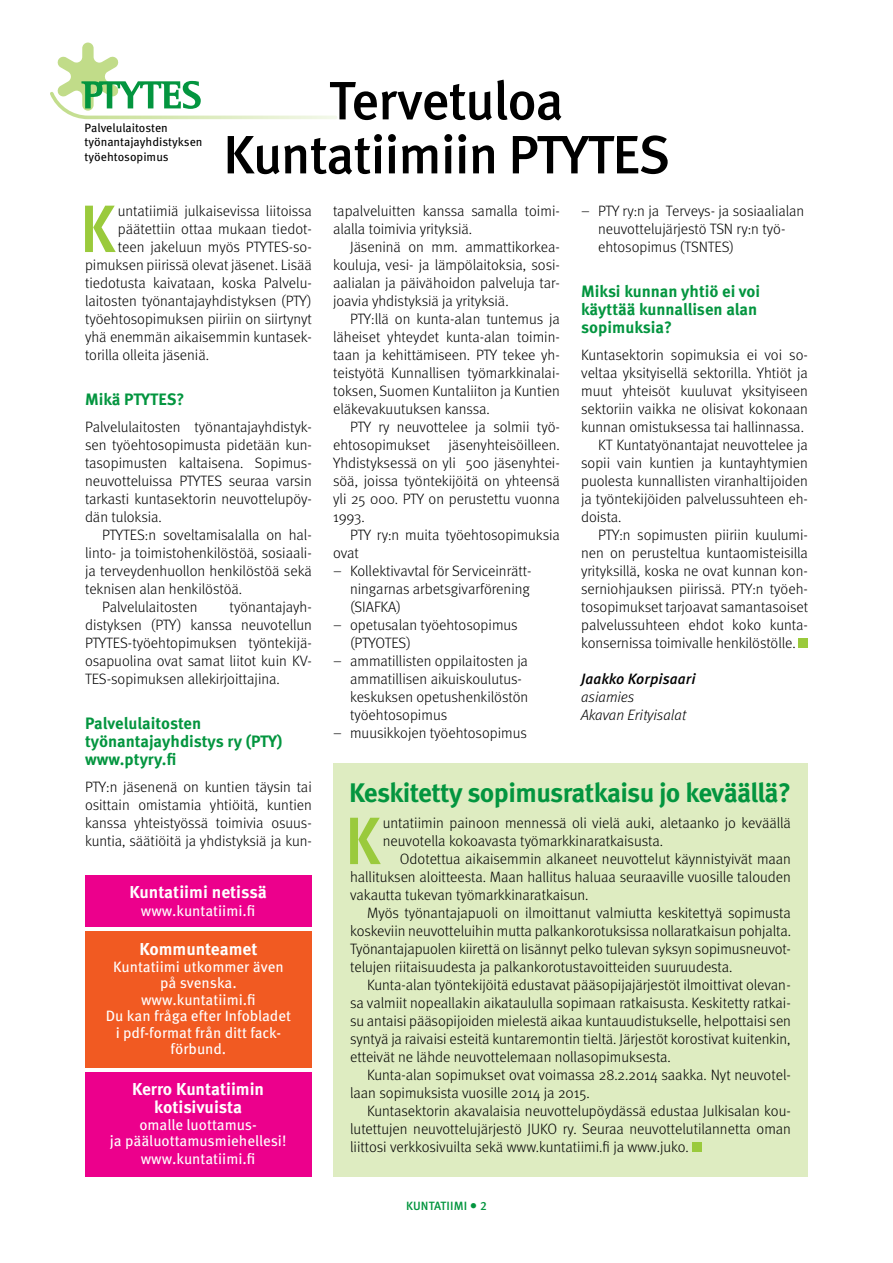
<style>
.page{position:relative;width:893px;height:1263px;background:#fff}
.page>*{position:absolute;margin:0;border:0;box-sizing:border-box;transform-origin:0 0}
.leipis_met_10_12_ANF{font:700 67.05px "Meta Cond OT";color:#9aca3c}
.ots_met_1{font:500 54px "Meta OT";letter-spacing:-.025em;color:#000}
.ots_met_3{font:700 26.85px "Meta OT";letter-spacing:-.025em;color:#03953f}
.väliots_met_1{font:700 17.25px/18px "Meta OT";color:#fff;text-align:center}
.väliots_met_1-2{font:700 16.5px/18px "Meta OT";color:#03953f}
.leipis_met_10_12{font:300 15px/18px "Meta OT";color:#000;text-align:justify}
.leipis_met_10_12_EI{font:300 15px/18px "Meta OT";letter-spacing:-.005em;color:#000;text-align:justify}
.leipis_met_10_12_ANF-2{font:300 15px/18px "Meta OT";color:#000}
.leipis_met_PA_1{font:300 15px/18px "Meta OT";color:#000}
.leipis_met_10_12_EI-2{font:15px/16.5px "Meta OT";color:#fff;text-align:center}
.kirjoittaja_met_tied{font:italic 300 15px "Meta OT";color:#000}
.kirjoittaja_met_medi{font:italic 500 15px "Meta OT";color:#000}
.leipis_met_10_12-2{font:12px/14.4px "Meta OT";color:#000}
.leipis_met_10_12_EI-3{font:500 12px "Meta OT";letter-spacing:.01em;color:#03953f}
.s1{font-size:15px}
</style>
<div class="page">
<div style="left:333px;top:763px;width:475px;height:413px;background:#deecc1"></div>
<div style="left:798px;top:639px;width:10px;height:9px;background:#9aca3c"></div>
<svg style="left:50px;top:43px;width:287px;height:77px"></svg>
<div style="left:85px;top:931px;width:227px;height:137px;background:#f15a22"></div>
<div style="left:85px;top:1072px;width:227px;height:104px;background:#ec008c"></div>
<div style="left:85px;top:875px;width:227px;height:52px;background:#ec008c"></div>
<div style="left:692px;top:1143px;width:10px;height:9px;background:#9aca3c"></div>
<p class="leipis_met_10_12-2" style="left:85px;top:120px;width:119px">Palvelulaitosten työnantajayhdistyksen työehtosopimus</p>
<p class="ots_met_1" style="left:329px;top:67px;width:236px">Tervetuloa</p>
<p class="ots_met_1" style="left:223px;top:121px;width:449px">Kuntatiimiin PTYTES</p>
<p class="leipis_met_10_12_ANF" style="left:80px;top:186px;width:36px">K</p>
<p class="leipis_met_10_12_ANF-2" style="left:118px;top:202px;width:195px">untatiimiä julkaisevissa liitoissa</p>
<p class="leipis_met_10_12_ANF-2" style="left:118px;top:220px;width:195px">päätettiin ottaa mukaan tiedot-</p>
<p class="leipis_met_10_12_ANF-2" style="left:118px;top:238px;width:195px">teen jakeluun myös PTYTES-so-</p>
<p class="leipis_met_10_12_ANF-2" style="left:85px;top:256px;width:228px">pimuksen piirissä olevat jäsenet. Lisää</p>
<p class="leipis_met_10_12_ANF-2" style="left:85px;top:274px;width:228px">tiedotusta kaivataan, koska Palvelu-</p>
<p class="leipis_met_10_12_ANF-2" style="left:85px;top:292px;width:228px">laitosten työnantajayhdistyksen (PTY)</p>
<p class="leipis_met_10_12_ANF-2" style="left:85px;top:310px;width:228px">työehtosopimuksen piiriin on siirtynyt</p>
<p class="leipis_met_10_12_ANF-2" style="left:85px;top:328px;width:228px">yhä enemmän aikaisemmin kuntasek-</p>
<p class="leipis_met_10_12_ANF-2" style="left:85px;top:346px;width:126px">torilla olleita jäseniä.</p>
<p class="väliots_met_1-2" style="left:85px;top:390px;width:101px">Mikä PTYTES?</p>
<p class="leipis_met_10_12_EI" style="left:85px;top:418px;width:228px">Palvelulaitosten työnantajayhdistyk&shy;sen työehtosopimusta pidetään kun&shy;tasopimusten kaltaisena. Sopimus&shy;neuvotteluissa PTYTES seuraa varsin tarkasti kuntasektorin neuvottelupöy&shy;dän tuloksia.</p>
<p class="leipis_met_10_12" style="left:85px;top:526px;width:228px;text-indent:17px">PTYTES:n soveltamisalalla on hal&shy;linto- ja toimistohenkilöstöä, sosiaali&shy;ja terveydenhuollon henkilöstöä sekä teknisen alan henkilöstöä.</p>
<p class="leipis_met_10_12" style="left:102px;top:598px;width:97px">Palvelulaitosten</p>
<p class="leipis_met_10_12" style="left:85px;top:598px;width:228px;text-indent:145px">työnantajayh&shy;distyksen (PTY) kanssa neuvotellun PTYTES-työehtopimuksen työntekijä&shy;osapuolina ovat samat liitot kuin KV-TES-sopimuksen allekirjoittajina.</p>
<p class="väliots_met_1-2" style="left:85px;top:714px;width:199px">Palvelulaitosten työnantajayhdistys ry (PTY)</p>
<p class="väliots_met_1-2" style="left:85px;top:750px;width:93px">www.ptyry.fi</p>
<p class="leipis_met_10_12_EI" style="left:85px;top:778px;width:228px">PTY:n jäsenenä on kuntien täysin tai osittain omistamia yhtiöitä, kuntien kanssa yhteistyössä toimivia osuus&shy;kuntia, säätiöitä ja yhdistyksiä ja kun-</p>
<p class="väliots_met_1" style="left:129px;top:883px;width:139px">Kuntatiimi netissä</p>
<p class="leipis_met_10_12_EI-2" style="left:141px;top:902px;width:116px">www.kuntatiimi.fi</p>
<p class="väliots_met_1" style="left:139px;top:940px;width:120px">Kommunteamet</p>
<p class="leipis_met_10_12_EI-2" style="left:113px;top:958px;width:172px">Kuntatiimi utkommer även på svenska. www.kuntatiimi.fi</p>
<p class="leipis_met_10_12_EI-2" style="left:106px;top:1008px;width:187px">Du kan fråga efter Infobladet i pdf-format från ditt fack&shy;förbund.</p>
<p class="väliots_met_1" style="left:132px;top:1080px;width:134px">Kerro Kuntatiimin kotisivuista</p>
<p class="leipis_met_10_12_EI-2" style="left:110px;top:1116px;width:178px">omalle luottamus-<br>ja pääluottamusmiehellesi!</p>
<p class="leipis_met_10_12_EI-2" style="left:141px;top:1151px;width:116px">www.kuntatiimi.fi</p>
<p class="leipis_met_10_12_EI" style="left:333px;top:202px;width:228px">tapalveluitten kanssa samalla toimi&shy;alalla toimivia yrityksiä.</p>
<p class="leipis_met_10_12" style="left:333px;top:238px;width:228px;text-indent:17px">Jäseninä on mm. ammattikorkea&shy;kouluja, vesi- ja lämpölaitoksia, sosi&shy;aalialan ja päivähoidon palveluja tar&shy;joavia yhdistyksiä ja yrityksiä.</p>
<p class="leipis_met_10_12" style="left:333px;top:310px;width:228px;text-indent:17px">PTY:llä on kunta-alan tuntemus ja läheiset yhteydet kunta-alan toimin&shy;taan ja kehittämiseen. PTY tekee yh&shy;teistyötä Kunnallisen työmarkkinalai&shy;toksen, Suomen Kuntaliiton ja Kuntien eläkevakuutuksen kanssa.</p>
<p class="leipis_met_10_12" style="left:333px;top:418px;width:228px;text-indent:17px">PTY ry neuvottelee ja solmii työ&shy;ehtosopimukset jäsenyhteisöilleen.<br>Yhdistyksessä on yli 500 jäsenyhtei&shy;söä, joissa työntekijöitä on yhteensä yli 25 000. PTY on perustettu vuonna 1993.</p>
<p class="leipis_met_10_12" style="left:333px;top:526px;width:228px;text-indent:17px">PTY ry:n muita työehtosopimuksia ovat</p>
<p class="leipis_met_PA_1" style="left:350px;top:562px;width:183px;text-align:justify;text-indent:-17px">– Kollektivavtal för Serviceinrätt&shy;ningarnas arbetsgivarförening (SIAFKA)</p>
<p class="leipis_met_PA_1" style="left:350px;top:616px;width:169px;text-indent:-17px">– opetusalan työehtosopimus (PTYOTES)</p>
<p class="leipis_met_PA_1" style="left:350px;top:652px;width:180px;text-indent:-17px">– ammatillisten oppilaitosten ja ammatillisen aikuiskoulutus&shy;keskuksen opetushenkilöstön työehtosopimus</p>
<p class="leipis_met_PA_1" style="left:333px;top:724px;width:195px">– muusikkojen työehtosopimus</p>
<p class="leipis_met_PA_1" style="left:598px;top:202px;width:208px;text-indent:-17px">– PTY ry:n ja Terveys- ja sosiaalialan neuvottelujärjestö TSN ry:n työ&shy;ehtosopimus (TSNTES)</p>
<p class="väliots_met_1-2" style="left:581px;top:282px;width:181px">Miksi kunnan yhtiö ei voi käyttää kunnallisen alan sopimuksia?</p>
<p class="leipis_met_10_12_EI" style="left:581px;top:346px;width:228px">Kuntasektorin sopimuksia ei voi so&shy;veltaa yksityisellä sektorilla. Yhtiöt ja muut yhteisöt kuuluvat yksityiseen sektoriin vaikka ne olisivat kokonaan kunnan omistuksessa tai hallinnassa.</p>
<p class="leipis_met_10_12" style="left:581px;top:436px;width:228px;text-indent:17px">KT Kuntatyönantajat neuvottelee ja sopii vain kuntien ja kuntayhtymien puolesta kunnallisten viranhaltijoiden ja työntekijöiden palvelussuhteen eh&shy;doista.</p>
<p class="leipis_met_10_12" style="left:581px;top:526px;width:229px;text-indent:17px">PTY:n sopimusten piiriin kuulumi&shy;nen on perusteltua kuntaomisteisilla yrityksillä, koska ne ovat kunnan kon&shy;serniohjauksen piirissä. PTY:n työeh&shy;tosopimukset tarjoavat samantasoiset palvelussuhteen ehdot koko kunta&shy;konsernissa toimivalle henkilöstölle.</p>
<p class="kirjoittaja_met_medi" style="left:581px;top:670px;width:116px">Jaakko Korpisaari</p>
<p class="kirjoittaja_met_tied" style="left:581px;top:688px;width:55px">asiamies</p>
<p class="kirjoittaja_met_tied" style="left:581px;top:706px;width:106px">Akavan Erityisalat</p>
<p class="ots_met_3" style="left:349px;top:775px;width:443px">Keskitetty sopimusratkaisu jo keväällä?</p>
<p class="leipis_met_10_12_ANF" style="left:345px;top:798px;width:36px">K</p>
<p class="leipis_met_10_12_ANF-2" style="left:383px;top:814px;width:409px">untatiimin painoon mennessä oli vielä auki, aletaanko jo keväällä neuvotella kokoavasta työmarkkinaratkaisusta.</p>
<p class="leipis_met_10_12" style="left:350px;top:850px;width:442px;text-indent:50px">Odotettua aikaisemmin alkaneet neuvottelut käynnistyivät maan hallituksen aloitteesta. Maan hallitus haluaa seuraaville vuosille talouden vakautta tukevan työmarkkinaratkaisun.</p>
<p class="leipis_met_10_12" style="left:350px;top:904px;width:442px;text-indent:17px">Myös työnantajapuoli on ilmoittanut valmiutta keskitettyä sopimusta koskeviin neuvotteluihin mutta palkankorotuksissa nollaratkaisun pohjalta.<br>Työnantajapuolen kiirettä on lisännyt pelko tulevan syksyn sopimusneuvot&shy;telujen riitaisuudesta ja palkankorotustavoitteiden suuruudesta.</p>
<p class="leipis_met_10_12" style="left:350px;top:976px;width:442px;text-indent:17px">Kunta-alan työntekijöitä edustavat pääsopijajärjestöt ilmoittivat olevan&shy;sa valmiit nopeallakin aikataululla sopimaan ratkaisusta. Keskitetty ratkai&shy;su antaisi pääsopijoiden mielestä aikaa kuntauudistukselle, helpottaisi sen syntyä ja raivaisi esteitä kuntaremontin tieltä. Järjestöt korostivat kuitenkin, etteivät ne lähde neuvottelemaan nollasopimuksesta.</p>
<p class="leipis_met_10_12" style="left:350px;top:1066px;width:442px;text-indent:17px">Kunta-alan sopimukset ovat voimassa 28.2.2014 saakka. Nyt neuvotel&shy;laan sopimuksista vuosille 2014 ja 2015.</p>
<p class="leipis_met_10_12" style="left:350px;top:1102px;width:442px;text-indent:17px">Kuntasektorin akavalaisia neuvottelupöydässä edustaa Julkisalan kou&shy;lutettujen neuvottelujärjestö JUKO ry. Seuraa neuvottelutilannetta oman liittosi verkkosivuilta sekä www.kuntatiimi.fi ja www.juko.</p>
<p class="leipis_met_10_12_EI-3" style="left:406px;top:1198px;width:82px">KUNTATIIMI <span class="s1">•</span> 2</p>
</div>
